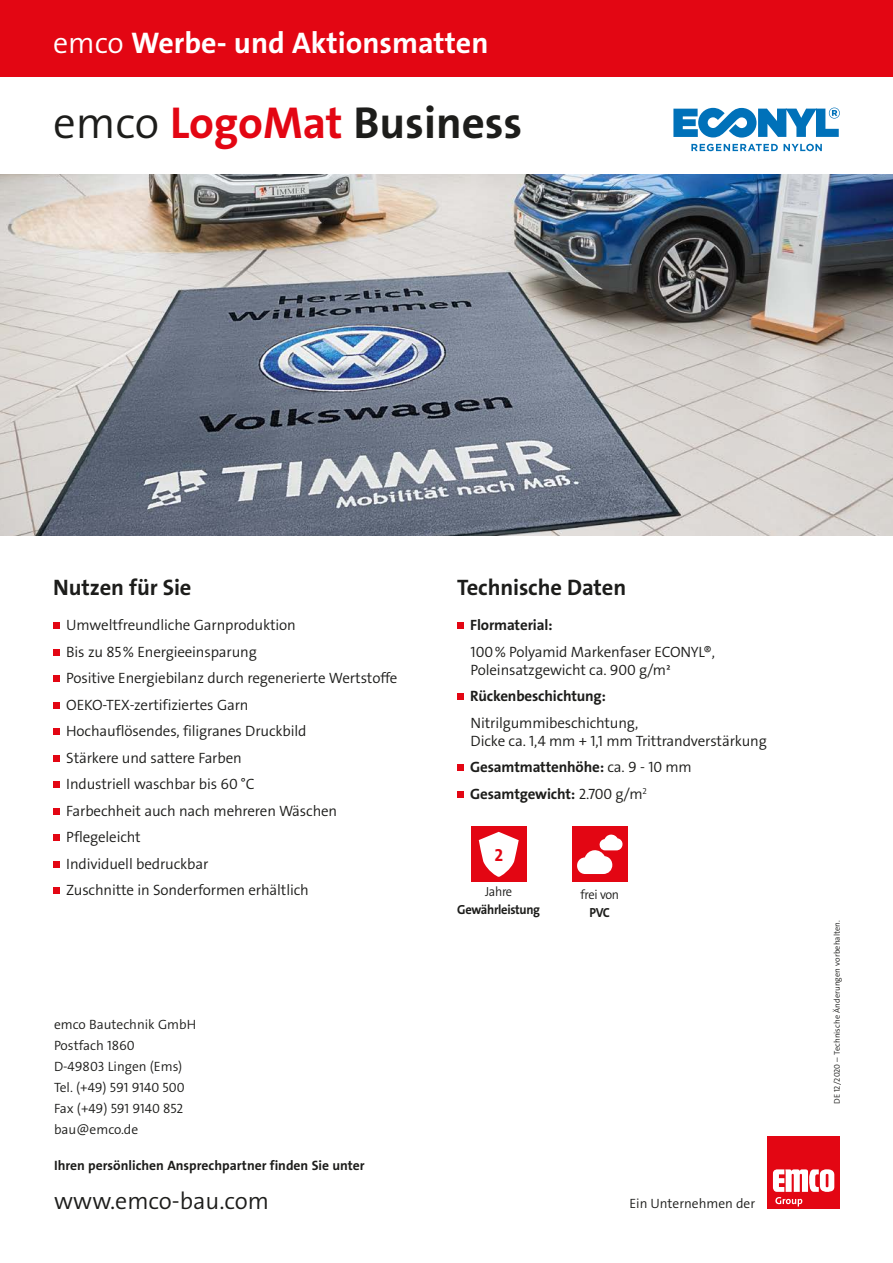
<style>
.page{position:relative;width:893px;height:1263px;background:#fff}
.page>*{position:absolute;margin:0;border:0;box-sizing:border-box;transform-origin:0 0}
.t1{font:700 45px "The Sans Os F";color:#1d1d1b}
.t2{font:700 30px "The Sans Os F";color:#fff}
.t3{font:300 24px "The Sans Os F";color:#1d1d1b}
.t4{font:700 22.5px "The Sans Os F";letter-spacing:-.005em;color:#1d1d1b}
.t5{font:700 17.55px "The Sans Os F";color:#e30613}
.t6{font:300 15px/26.5px "The Sans Os F";letter-spacing:-.01em;color:#1d1d1b}
.t7{font:700 15px/26.5px "The Sans Os F";letter-spacing:-.01em;color:#1d1d1b}
.t8{font:700 13.65px "The Sans Os F";color:#1d1d1b}
.t9{font:300 13.5px/21px "The Sans Os F";color:#1d1d1b}
.t10{font:700 13.2px "The Sans Os F";letter-spacing:-.025em;color:#1d1d1b;scale:.95 1}
.t11{font:300 13.2px "The Sans Os F";letter-spacing:-.025em;color:#1d1d1b;scale:.95 1}
.t12{font:300 8.25px "The Sans Os F";letter-spacing:.01em;color:#1d1d1b}
.s1{font-weight:300}
.s2{color:#e30613}
</style>
<div class="page">
<div style="left:0;top:0;width:893px;height:77px;background:#e30613"></div>
<div style="left:767px;top:1137px;width:73px;height:72px;background:#e30613"></div>
<svg style="left:773px;top:1169px;width:61px;height:37px"></svg>
<img style="left:0;top:174px;width:893px;height:362px">
<div style="left:53px;top:622px;width:7px;height:7px;background:#e30613"></div>
<div style="left:53px;top:649px;width:7px;height:6px;background:#e30613"></div>
<div style="left:53px;top:675px;width:7px;height:7px;background:#e30613"></div>
<div style="left:53px;top:702px;width:7px;height:6px;background:#e30613"></div>
<div style="left:53px;top:728px;width:7px;height:7px;background:#e30613"></div>
<div style="left:53px;top:755px;width:7px;height:6px;background:#e30613"></div>
<div style="left:53px;top:781px;width:7px;height:7px;background:#e30613"></div>
<div style="left:53px;top:808px;width:7px;height:6px;background:#e30613"></div>
<div style="left:53px;top:834px;width:7px;height:7px;background:#e30613"></div>
<div style="left:53px;top:861px;width:7px;height:6px;background:#e30613"></div>
<div style="left:53px;top:887px;width:7px;height:7px;background:#e30613"></div>
<div style="left:457px;top:622px;width:6px;height:7px;background:#e30613"></div>
<div style="left:457px;top:693px;width:6px;height:7px;background:#e30613"></div>
<div style="left:457px;top:764px;width:6px;height:7px;background:#e30613"></div>
<svg style="left:457px;top:791px;width:6px;height:6px"></svg>
<div style="left:572px;top:827px;width:55px;height:55px;background:#e30613"></div>
<svg style="left:577px;top:834px;width:46px;height:40px"></svg>
<div style="left:471px;top:827px;width:55px;height:55px;background:#e30613"></div>
<svg style="left:479px;top:832px;width:40px;height:45px"></svg>
<svg style="left:673px;top:108px;width:167px;height:43px"></svg>
<h2 class="t2" style="left:53px;top:24px;width:437px"><span class="s1">emco</span> Werbe- und Aktionsmatten</h2>
<h1 class="t1" style="left:53px;top:94px;width:471px"><span class="s1">emco</span> <span class="s2">LogoMat</span> Business</h1>
<h3 class="t4" style="left:53px;top:573px;width:140px">Nutzen für Sie</h3>
<h3 class="t4" style="left:457px;top:573px;width:171px">Technische Daten</h3>
<p class="t6" style="left:66px;top:612px;width:333px">Umweltfreundliche Garnproduktion<br>Bis zu 85% Energieeinsparung<br>Positive Energiebilanz durch regenerierte Wertstoffe OEKO-TEX-zertifiziertes Garn<br>Hochauflösendes, filigranes Druckbild<br>Stärkere und sattere Farben<br>Industriell waschbar bis 60 °C<br>Farbechheit auch nach mehreren Wäschen Pflegeleicht<br>Individuell bedruckbar<br>Zuschnitte in Sonderformen erhältlich</p>
<p class="t7" style="left:470px;top:612px;width:84px">Flormaterial:</p>
<p class="t6" style="left:471px;top:643px;width:246px;line-height:18px">100% Polyamid Markenfaser ECONYL®,<br>Poleinsatzgewicht ca. 900 g/m²</p>
<p class="t7" style="left:470px;top:683px;width:137px">Rückenbeschichtung:</p>
<p class="t6" style="left:471px;top:714px;width:298px;line-height:18px">Nitrilgummibeschichtung,<br>Dicke ca. 1,4 mm + 1,1 mm Trittrandverstärkung</p>
<p class="t7" style="left:470px;top:754px;width:223px">Gesamtmattenhöhe: <span class="s1">ca. 9 - 10 mm<br></span>Gesamtgewicht: <span class="s1">2.700 g/m</span><sup>2</sup></p>
<p class="t5" style="left:495px;top:843px;width:10px">2</p>
<p class="t11" style="left:485px;top:883px;width:30px">Jahre</p>
<p class="t10" style="left:457px;top:901px;width:89px">Gewährleistung</p>
<p class="t11" style="left:580px;top:886px;width:42px">frei von</p>
<p class="t10" style="left:590px;top:903px;width:23px">PVC</p>
<p class="t9" style="left:54px;top:1014px;width:144px">emco Bautechnik GmbH<br>Postfach 1860<br>D-49803 Lingen (Ems)<br>Tel. (+49) 591 9140 500<br>Fax (+49) 591 9140 852 bau@emco.de</p>
<p class="t8" style="left:54px;top:1156px;width:312px">Ihren persönlichen Ansprechpartner finden Sie unter</p>
<h3 class="t3" style="left:54px;top:1185px;width:217px">www.emco-bau.com</h3>
<p class="t9" style="left:629px;top:1193px;width:127px">Ein Unternehmen der</p>
<p class="t12" style="left:832px;top:1104px;width:186px;rotate:-90deg">DE 12/2020 – Technische Änderungen vorbehalten.</p>
</div>
